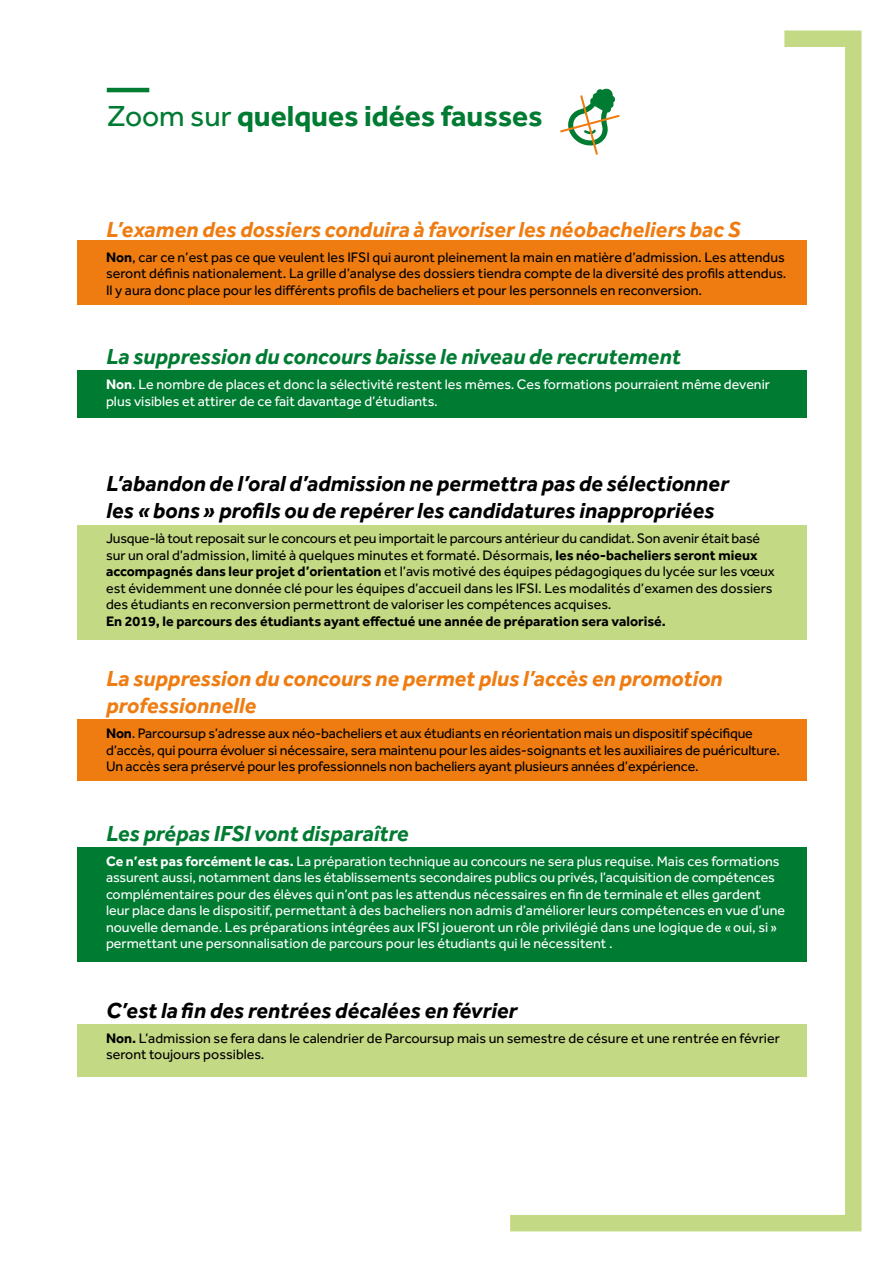
<style>
.page{position:relative;width:893px;height:1263px;background:#fff}
.page>*{position:absolute;margin:0;border:0;box-sizing:border-box;transform-origin:0 0}
.t1{font:700 30px "Effra";color:#007b32}
.t2{font:italic 700 22.5px/27px "Effra";color:#000}
.t3{font:italic 700 22.5px/27px "Effra";color:#ef7c11}
.t4{font:italic 700 22.5px "Effra";color:#007b32}
.t5{font:14.25px/16.5px "Effra";letter-spacing:-.01em;color:#000}
.t6{font:14.25px/16.5px "Effra";color:#fff}
.t7{font:700 14.25px "Effra";color:#000}
.s1{font-weight:400}
.s2{font-weight:700}
</style>
<div class="page">
<div style="left:77px;top:240px;width:729px;height:65px;background:#ef7c11"></div>
<div style="left:77px;top:719px;width:729px;height:62px;background:#ef7c11"></div>
<div style="left:77px;top:1024px;width:729px;height:53px;background:#c4d983"></div>
<div style="left:77px;top:370px;width:729px;height:48px;background:#007b32"></div>
<div style="left:77px;top:526px;width:729px;height:114px;background:#c4d983"></div>
<div style="left:77px;top:847px;width:729px;height:114px;background:#007b32"></div>
<hr style="left:107px;top:88px;width:42px;height:4px;background:#007b32">
<svg style="left:494px;top:30px;width:368px;height:1202px"></svg>
<h1 class="t1" style="left:107px;top:98px;width:437px"><span class="s1">Zoom sur</span> quelques idées fausses</h1>
<h2 class="t3" style="left:106px;top:215px;width:636px">L’examen des dossiers conduira à favoriser les néobacheliers bac S</h2>
<p class="t5" style="left:106px;top:248px;width:682px;text-align:justify"><span class="s2">Non</span>, car ce n’est pas ce que veulent les IFSI qui auront pleinement la main en matière d’admission. Les attendus seront définis nationalement. La grille d’analyse des dossiers tiendra compte de la diversité des profils attendus.<br>Il y aura donc place pour les différents profils de bacheliers et pour les personnels en reconversion.</p>
<h2 class="t4" style="left:106px;top:343px;width:576px">La suppression du concours baisse le niveau de recrutement</h2>
<p class="t6" style="left:106px;top:376px;width:665px"><span class="s2">Non</span>. Le nombre de places et donc la sélectivité restent les mêmes. Ces formations pourraient même devenir plus visibles et attirer de ce fait davantage d’étudiants.</p>
<h2 class="t2" style="left:106px;top:470px;width:624px">L’abandon de l’oral d’admission ne permettra pas de sélectionner les «bons» profils ou de repérer les candidatures inappropriées</h2>
<p class="t5" style="left:106px;top:530px;width:670px">Jusque-là tout reposait sur le concours et peu importait le parcours antérieur du candidat. Son avenir était basé sur un oral d’admission, limité à quelques minutes et formaté. Désormais, <span class="s2">les néo-bacheliers seront mieux accompagnés dans leur projet d’orientation</span> et l’avis motivé des équipes pédagogiques du lycée sur les vœux est évidemment une donnée clé pour les équipes d’accueil dans les IFSI. Les modalités d’examen des dossiers des étudiants en reconversion permettront de valoriser les compétences acquises.</p>
<p class="t7" style="left:106px;top:612px;width:561px">En 2019, le parcours des étudiants ayant effectué une année de préparation sera valorisé.</p>
<h2 class="t3" style="left:106px;top:665px;width:618px">La suppression du concours ne permet plus l’accès en promotion professionnelle</h2>
<p class="t5" style="left:106px;top:725px;width:676px"><span class="s2">Non</span>. Parcoursup s’adresse aux néo-bacheliers et aux étudiants en réorientation mais un dispositif spécifique d’accès, qui pourra évoluer si nécessaire, sera maintenu pour les aides-soignants et les auxiliaires de puériculture.<br>Un accès sera préservé pour les professionnels non bacheliers ayant plusieurs années d’expérience.</p>
<h2 class="t4" style="left:106px;top:819px;width:304px">Les prépas IFSI vont disparaître</h2>
<p class="t6" style="left:106px;top:853px;width:680px"><span class="s2">Ce n’est pas forcément le cas.</span> La préparation technique au concours ne sera plus requise. Mais ces formations assurent aussi, notamment dans les établissements secondaires publics ou privés, l’acquisition de compétences complémentaires pour des élèves qui n’ont pas les attendus nécessaires en fin de terminale et elles gardent leur place dans le dispositif, permettant à des bacheliers non admis d’améliorer leurs compétences en vue d’une nouvelle demande. Les préparations intégrées aux IFSI joueront un rôle privilégié dans une logique de «oui, si» permettant une personnalisation de parcours pour les étudiants qui le nécessitent .</p>
<h2 class="t2" style="left:106px;top:996px;width:413px">C’est la fin des rentrées décalées en février</h2>
<p class="t5" style="left:106px;top:1030px;width:675px"><span class="s2">Non.</span> L’admission se fera dans le calendrier de Parcoursup mais un semestre de césure et une rentrée en février seront toujours possibles.</p>
</div>
